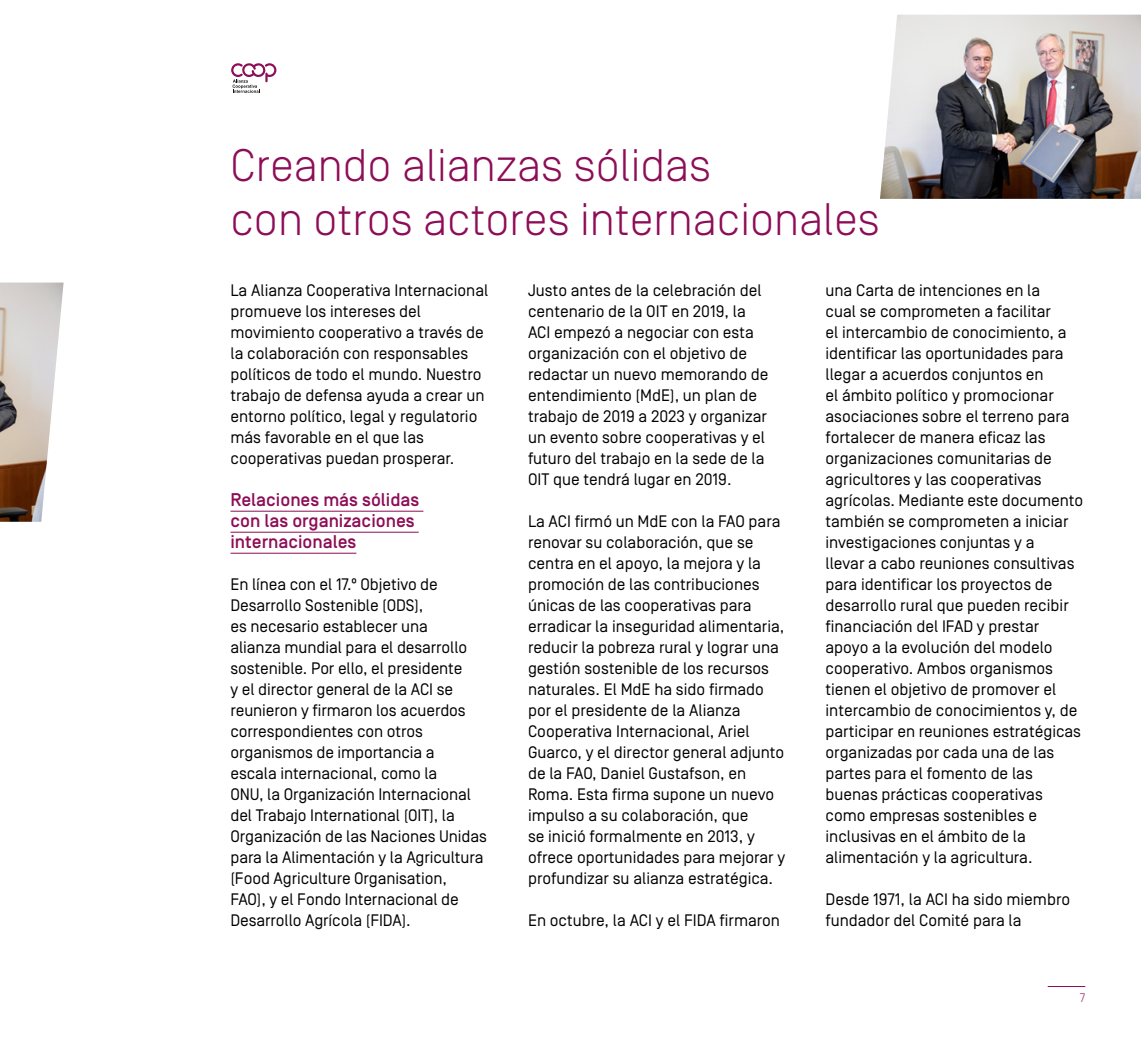
<style>
.page{position:relative;width:1141px;height:1042px;background:#fff}
.page>*{position:absolute;margin:0;border:0;box-sizing:border-box;transform-origin:0 0}
.t1{font:300 45.5px/54.6px "Simplon BP";color:#8d0d57}
.h4_1col{font:500 18.38px/21px "Simplon BP";color:#8d0d57}
.t2{font:16.62px/21px "Simplon BP Regular";color:#000}
.t3{font:300 12.25px "Simplon BP";color:#8d0d57}
</style>
<div class="page">
<svg style="left:231px;top:63px;width:45px;height:30px"></svg>
<hr style="left:230px;top:511px;width:193px;height:1px;background:#8d0d57">
<hr style="left:230px;top:532px;width:189px;height:1px;background:#8d0d57">
<hr style="left:230px;top:553px;width:126px;height:1px;background:#8d0d57">
<img style="left:880px;top:15px;width:261px;height:184px">
<img style="left:0;top:282px;width:64px;height:240px">
<hr style="left:1048px;top:986px;width:37px;height:1px;background:#8d0d57">
<p class="t1" style="left:230px;top:137px;width:651px">Creando alianzas sólidas<br>con otros actores internacionales</p>
<p class="t2" style="left:230px;top:280px;width:259px">La Alianza Cooperativa Internacional promueve los intereses del movimiento cooperativo a través de la colaboración con responsables políticos de todo el mundo. Nuestro trabajo de defensa ayuda a crear un entorno político, legal y regulatorio más favorable en el que las cooperativas puedan prosperar.</p>
<p class="h4_1col" style="left:230px;top:489px;width:190px">Relaciones más sólidas con las organizaciones internacionales</p>
<p class="t2" style="left:230px;top:574px;width:258px">En línea con el 17.º Objetivo de<br>Desarrollo Sostenible (ODS),<br>es necesario establecer una<br>alianza mundial para el desarrollo sostenible. Por ello, el presidente<br>y el director general de la ACI se reunieron y firmaron los acuerdos correspondientes con otros organismos de importancia a<br>escala internacional, como la<br>ONU, la Organización Internacional del Trabajo International (OIT), la<br>Organización de las Naciones Unidas para la Alimentación y la Agricultura (Food Agriculture Organisation,<br>FAO), y el Fondo Internacional de<br>Desarrollo Agrícola (FIDA).</p>
<p class="t2" style="left:528px;top:280px;width:242px">Justo antes de la celebración del centenario de la OIT en 2019, la<br>ACI empezó a negociar con esta organización con el objetivo de redactar un nuevo memorando de entendimiento (MdE), un plan de trabajo de 2019 a 2023 y organizar un evento sobre cooperativas y el futuro del trabajo en la sede de la<br>OIT que tendrá lugar en 2019.</p>
<p class="t2" style="left:528px;top:511px;width:259px">La ACI firmó un MdE con la FAO para renovar su colaboración, que se centra en el apoyo, la mejora y la promoción de las contribuciones únicas de las cooperativas para erradicar la inseguridad alimentaria, reducir la pobreza rural y lograr una gestión sostenible de los recursos naturales. El MdE ha sido firmado por el presidente de la Alianza Cooperativa Internacional, Ariel Guarco, y el director general adjunto de la FAO, Daniel Gustafson, en Roma. Esta firma supone un nuevo impulso a su colaboración, que<br>se inició formalmente en 2013, y ofrece oportunidades para mejorar y profundizar su alianza estratégica.</p>
<p class="t2" style="left:528px;top:910px;width:254px">En octubre, la ACI y el FIDA firmaron</p>
<p class="t2" style="left:826px;top:280px;width:259px">una Carta de intenciones en la<br>cual se comprometen a facilitar<br>el intercambio de conocimiento, a identificar las oportunidades para llegar a acuerdos conjuntos en<br>el ámbito político y promocionar asociaciones sobre el terreno para fortalecer de manera eficaz las organizaciones comunitarias de agricultores y las cooperativas agrícolas. Mediante este documento también se comprometen a iniciar investigaciones conjuntas y a<br>llevar a cabo reuniones consultivas para identificar los proyectos de desarrollo rural que pueden recibir financiación del IFAD y prestar apoyo a la evolución del modelo cooperativo. Ambos organismos tienen el objetivo de promover el intercambio de conocimientos y, de participar en reuniones estratégicas organizadas por cada una de las partes para el fomento de las buenas prácticas cooperativas como empresas sostenibles e inclusivas en el ámbito de la alimentación y la agricultura.</p>
<p class="t2" style="left:826px;top:889px;width:246px">Desde 1971, la ACI ha sido miembro fundador del Comité para la</p>
<p class="t3" style="left:1080px;top:990px;width:7px">7</p>
</div>
